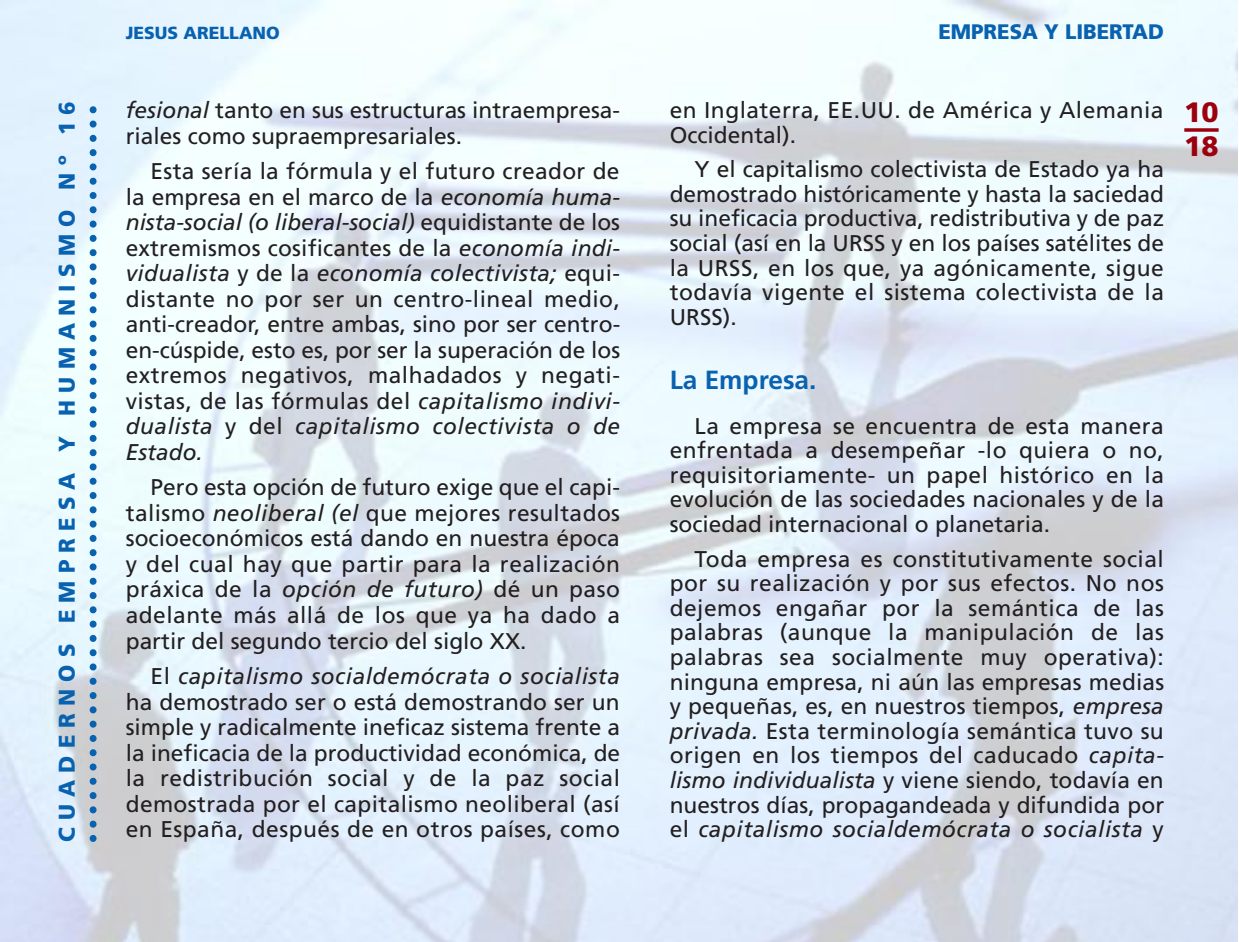
<style>
.page{position:relative;width:1239px;height:942px;background:#fff}
.page>*{position:absolute;margin:0;border:0;box-sizing:border-box;transform-origin:0 0}
.t1{font:900 28px/33.6px "Frutiger";color:#9c000d}
.t2{font:700 26.25px "Frutiger";color:#0862b0}
.t3{font:22.75px/25.6px "Frutiger";letter-spacing:.01em;color:#231f20;text-align:justify}
.t4{font:900 22.75px "Frutiger";letter-spacing:.325em;color:#0862b0}
.t5{font:900 21px "Frutiger";color:#0862b0}
.t6{font:900 17.5px "Frutiger";color:#0862b0}
.s1{font-style:italic}
</style>
<div class="page">
<img style="left:1px;top:0;width:1236px;height:942px">
<svg style="left:1184px;top:128px;width:35px;height:4px"></svg>
<svg style="left:90px;top:101px;width:7px;height:737px;background:#92bbda"></svg>
<p class="t4" style="left:58px;top:842px;width:742px;rotate:-90deg">CUADERNOS EMPRESA Y HUMANISMO Nº 16</p>
<p class="t6" style="left:126px;top:26px;width:156px">JESUS ARELLANO</p>
<p class="t5" style="left:938px;top:23px;width:227px">EMPRESA Y LIBERTAD</p>
<p class="t3" style="left:126px;top:99px;width:496px"><span class="s1">fesional</span> tanto en sus estructuras intraempresa&shy;riales como supraempresariales.</p>
<p class="t3" style="left:126px;top:160px;width:496px;text-indent:25px">Esta sería la fórmula y el futuro creador de la empresa en el marco de la <span class="s1">economía huma&shy;nista-social (o liberal-social)</span> equidistante de los extremismos cosificantes de la <span class="s1">economía indi&shy;vidualista</span> y de la <span class="s1">economía colectivista;</span> equi&shy;distante no por ser un centro-lineal medio, anti-creador, entre ambas, sino por ser centro&shy;en-cúspide, esto es, por ser la superación de los extremos negativos, malhadados y negati&shy;vistas, de las fórmulas del <span class="s1">capitalismo indivi&shy;dualista</span> y del <span class="s1">capitalismo colectivista o de Estado.</span></p>
<p class="t3" style="left:126px;top:476px;width:496px;text-indent:25px">Pero esta opción de futuro exige que el capi&shy;talismo <span class="s1">neoliberal (el</span> que mejores resultados socioeconómicos está dando en nuestra época y del cual hay que partir para la realización práxica de la <span class="s1">opción de futuro)</span> dé un paso adelante más allá de los que ya ha dado a partir del segundo tercio del siglo XX.</p>
<p class="t3" style="left:126px;top:665px;width:496px;text-indent:25px">El <span class="s1">capitalismo socialdemócrata o socialista </span>ha demostrado ser o está demostrando ser un simple y radicalmente ineficaz sistema frente a la ineficacia de la productividad económica, de la redistribución social y de la paz social demostrada por el capitalismo neoliberal (así en España, después de en otros países, como</p>
<p class="t3" style="left:670px;top:100px;width:495px;line-height:24.7px">en Inglaterra, EE.UU. de América y Alemania<br>Occidental).</p>
<p class="t3" style="left:670px;top:159px;width:496px;line-height:24.7px;text-indent:25px">Y el capitalismo colectivista de Estado ya ha demostrado históricamente y hasta la saciedad su ineficacia productiva, redistributiva y de paz social (así en la URSS y en los países satélites de la URSS, en los que, ya agónicamente, sigue todavía vigente el sistema colectivista de la URSS).</p>
<p class="t2" style="left:670px;top:369px;width:148px">La Empresa.</p>
<p class="t3" style="left:670px;top:415px;width:496px;line-height:24.7px;text-indent:25px">La empresa se encuentra de esta manera enfrentada a desempeñar -lo quiera o no, requisitoriamente- un papel histórico en la evolución de las sociedades nacionales y de la sociedad internacional o planetaria.</p>
<p class="t3" style="left:670px;top:548px;width:496px;line-height:24.7px;text-indent:25px">Toda empresa es constitutivamente social por su realización y por sus efectos. No nos dejemos engañar por la semántica de las palabras (aunque la manipulación de las palabras sea socialmente muy operativa): ninguna empresa, ni aún las empresas medias y pequeñas, es, en nuestros tiempos, <span class="s1">empresa privada.</span> Esta terminología semántica tuvo su origen en los tiempos del caducado <span class="s1">capita&shy;lismo individualista</span> y viene siendo, todavía en nuestros días, propagandeada y difundida por el <span class="s1">capitalismo socialdemócrata o socialista</span> y</p>
<p class="t1" style="left:1184px;top:98px;width:36px">10<br>18</p>
</div>
